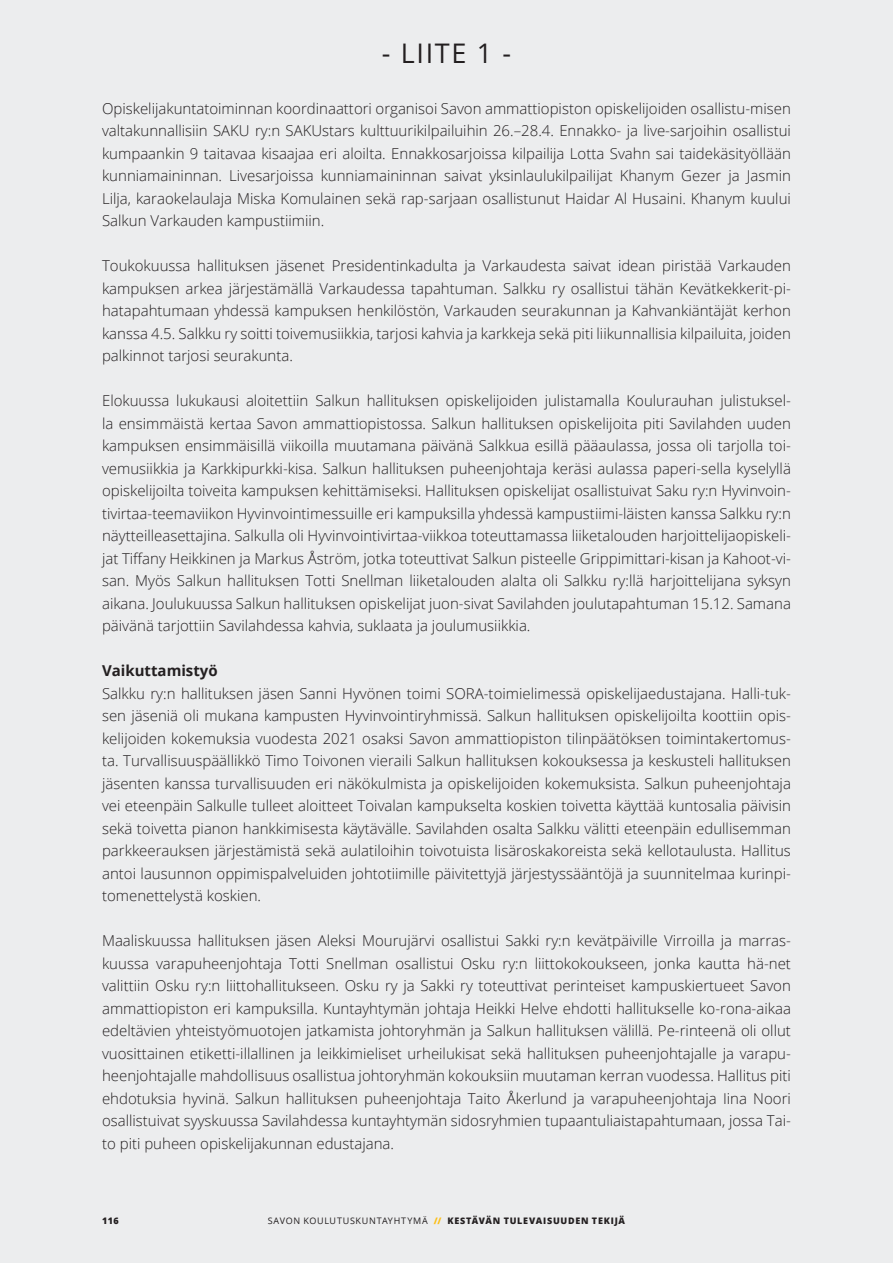
<style>
.page{position:relative;width:893px;height:1263px;background:#ecedee}
.page>*{position:absolute;margin:0;border:0;box-sizing:border-box;transform-origin:0 0}
.t1{font:27px "Open Sans";letter-spacing:.06em;color:#231f20}
.leipis{font:300 15px/22.5px "Open Sans";color:#231f20;text-align:justify}
.leipis-2{font:700 15px "Open Sans";color:#231f20}
.t2{font:800 9px "Open Sans";letter-spacing:.085em;color:#231f20}
.s1{font-weight:400}
.s2{color:#fdbe12}
</style>
<div class="page">
<p class="t1" style="left:382px;top:35px;width:131px">- LIITE 1 -</p>
<p class="leipis" style="left:102px;top:96px;width:690px">Opiskelijakuntatoiminnan koordinaattori organisoi Savon ammattiopiston opiskelijoiden osallistu-misen valtakunnallisiin SAKU ry:n SAKUstars kulttuurikilpailuihin 26.–28.4. Ennakko- ja live-sarjoihin osallistui kumpaankin 9 taitavaa kisaajaa eri aloilta. Ennakkosarjoissa kilpailija Lotta Svahn sai taidekäsityöllään kunniamaininnan. Livesarjoissa kunniamaininnan saivat yksinlaulukilpailijat Khanym Gezer ja Jasmin Lilja, karaokelaulaja Miska Komulainen sekä rap-sarjaan osallistunut Haidar Al Husaini. Khanym kuului Salkun Varkauden kampustiimiin.</p>
<p class="leipis" style="left:102px;top:254px;width:690px">Toukokuussa hallituksen jäsenet Presidentinkadulta ja Varkaudesta saivat idean piristää Varkauden kampuksen arkea järjestämällä Varkaudessa tapahtuman. Salkku ry osallistui tähän Kevätkekkerit-pi&shy;hatapahtumaan yhdessä kampuksen henkilöstön, Varkauden seurakunnan ja Kahvankiäntäjät kerhon kanssa 4.5. Salkku ry soitti toivemusiikkia, tarjosi kahvia ja karkkeja sekä piti liikunnallisia kilpailuita, joiden palkinnot tarjosi seurakunta.</p>
<p class="leipis" style="left:102px;top:389px;width:690px">Elokuussa lukukausi aloitettiin Salkun hallituksen opiskelijoiden julistamalla Koulurauhan julistuksel&shy;la ensimmäistä kertaa Savon ammattiopistossa. Salkun hallituksen opiskelijoita piti Savilahden uuden kampuksen ensimmäisillä viikoilla muutamana päivänä Salkkua esillä pääaulassa, jossa oli tarjolla toi&shy;vemusiikkia ja Karkkipurkki-kisa. Salkun hallituksen puheenjohtaja keräsi aulassa paperi-sella kyselyllä opiskelijoilta toiveita kampuksen kehittämiseksi. Hallituksen opiskelijat osallistuivat Saku ry:n Hyvinvoin&shy;tivirtaa-teemaviikon Hyvinvointimessuille eri kampuksilla yhdessä kampustiimi-läisten kanssa Salkku ry:n näytteilleasettajina. Salkulla oli Hyvinvointivirtaa-viikkoa toteuttamassa liiketalouden harjoittelijaopiskeli&shy;jat Tiffany Heikkinen ja Markus Åström, jotka toteuttivat Salkun pisteelle Grippimittari-kisan ja Kahoot-vi&shy;san. Myös Salkun hallituksen Totti Snellman liiketalouden alalta oli Salkku ry:llä harjoittelijana syksyn aikana. Joulukuussa Salkun hallituksen opiskelijat juon-sivat Savilahden joulutapahtuman 15.12. Samana päivänä tarjottiin Savilahdessa kahvia, suklaata ja joulumusiikkia.</p>
<p class="leipis-2" style="left:102px;top:660px;width:117px">Vaikuttamistyö</p>
<p class="leipis" style="left:102px;top:681px;width:690px">Salkku ry:n hallituksen jäsen Sanni Hyvönen toimi SORA-toimielimessä opiskelijaedustajana. Halli-tuk&shy;sen jäseniä oli mukana kampusten Hyvinvointiryhmissä. Salkun hallituksen opiskelijoilta koottiin opis&shy;kelijoiden kokemuksia vuodesta 2021 osaksi Savon ammattiopiston tilinpäätöksen toimintakertomus&shy;ta. Turvallisuuspäällikkö Timo Toivonen vieraili Salkun hallituksen kokouksessa ja keskusteli hallituksen jäsenten kanssa turvallisuuden eri näkökulmista ja opiskelijoiden kokemuksista. Salkun puheenjohtaja vei eteenpäin Salkulle tulleet aloitteet Toivalan kampukselta koskien toivetta käyttää kuntosalia päivisin sekä toivetta pianon hankkimisesta käytävälle. Savilahden osalta Salkku välitti eteenpäin edullisemman parkkeerauksen järjestämistä sekä aulatiloihin toivotuista lisäroskakoreista sekä kellotaulusta. Hallitus antoi lausunnon oppimispalveluiden johtotiimille päivitettyjä järjestyssääntöjä ja suunnitelmaa kurinpi&shy;tomenettelystä koskien.</p>
<p class="leipis" style="left:102px;top:929px;width:690px">Maaliskuussa hallituksen jäsen Aleksi Mourujärvi osallistui Sakki ry:n kevätpäiville Virroilla ja marras&shy;kuussa varapuheenjohtaja Totti Snellman osallistui Osku ry:n liittokokoukseen, jonka kautta hä-net valittiin Osku ry:n liittohallitukseen. Osku ry ja Sakki ry toteuttivat perinteiset kampuskiertueet Savon ammattiopiston eri kampuksilla. Kuntayhtymän johtaja Heikki Helve ehdotti hallitukselle ko-rona-aikaa edeltävien yhteistyömuotojen jatkamista johtoryhmän ja Salkun hallituksen välillä. Pe-rinteenä oli ollut vuosittainen etiketti-illallinen ja leikkimieliset urheilukisat sekä hallituksen puheenjohtajalle ja varapu&shy;heenjohtajalle mahdollisuus osallistua johtoryhmän kokouksiin muutaman kerran vuodessa. Hallitus piti ehdotuksia hyvinä. Salkun hallituksen puheenjohtaja Taito Åkerlund ja varapuheenjohtaja Iina Noori osallistuivat syyskuussa Savilahdessa kuntayhtymän sidosryhmien tupaantuliaistapahtumaan, jossa Tai&shy;to piti puheen opiskelijakunnan edustajana.</p>
<p class="t2" style="left:102px;top:1213px;width:18px">116</p>
<p class="t2" style="left:268px;top:1213px;width:359px"><span class="s1">SAVON KOULUTUSKUNTAYHTYMÄ</span> <span class="s2">//</span> KESTÄVÄN TULEVAISUUDEN TEKIJÄ</p>
</div>
